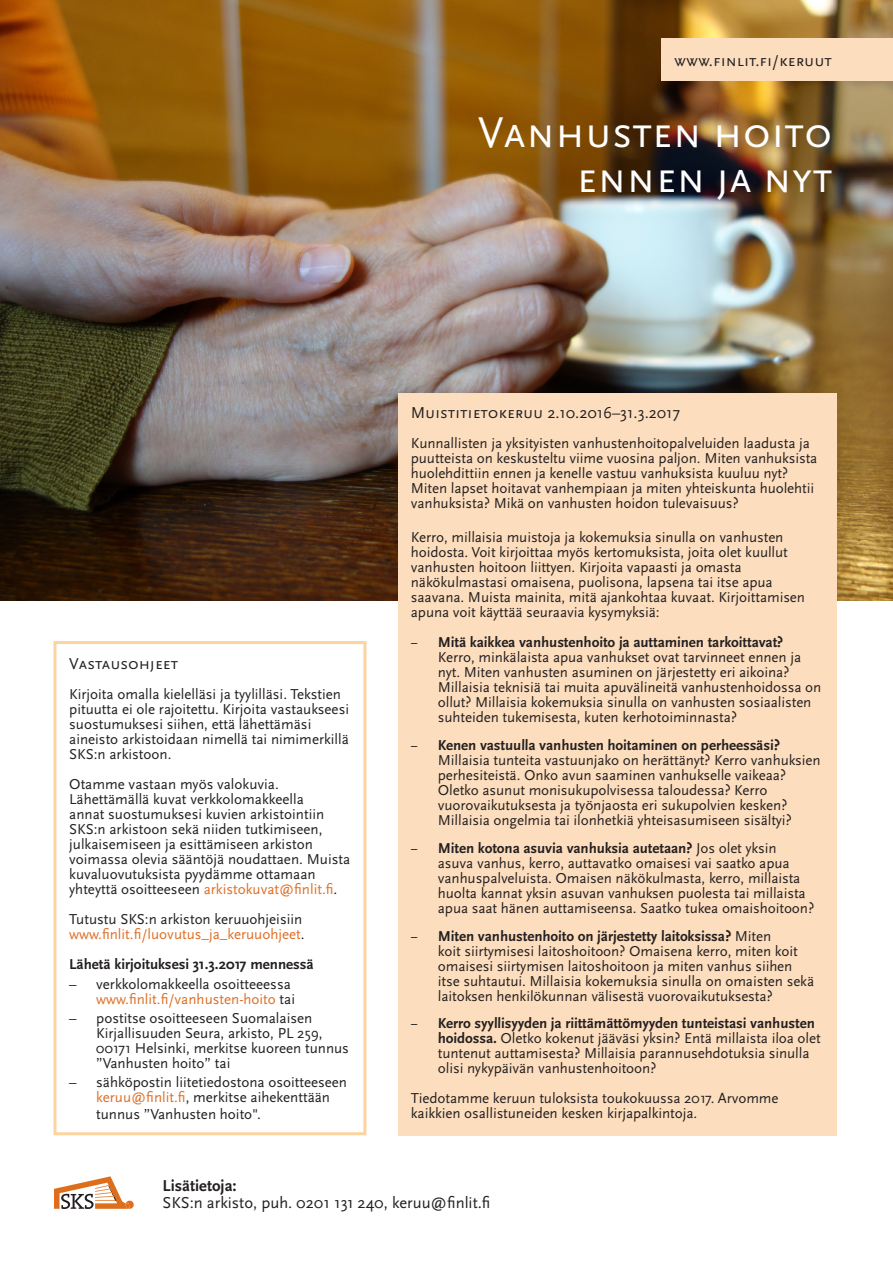
<style>
.page{position:relative;width:893px;height:1263px;background:#fff}
.page>*{position:absolute;margin:0;border:0;box-sizing:border-box;transform-origin:0 0}
.t1{font:45px "Scala Sans Caps";color:#fff}
.t2{font:16.5px "Scala Sans Caps";color:#231f20}
.t3{font:16.5px/16.5px "Scala Sans OT";color:#231f20}
.t4{font:15px/15px "Scala Sans OT";color:#231f20}
.t5{font:15px/15px "Scala Sans OT";color:#df6f26}
.t6{font:700 15px "Scala Sans OT";color:#231f20}
.t7{font:15px "Scala Sans";color:#231f20}
.s1{color:#df6f26}
.s2{color:#231f20}
.s3{font-family:"Scala Sans"}
.s4{font-weight:700}
</style>
<div class="page">
<img style="left:0;top:0;width:893px;height:600px">
<div style="left:398px;top:393px;width:439px;height:742px;background:#fcddbd"></div>
<svg style="left:54px;top:1176px;width:80px;height:33px"></svg>
<svg style="left:53px;top:641px;width:314px;height:495px"></svg>
<svg style="left:612px;top:0;width:153px;height:1px"></svg>
<div style="left:661px;top:38px;width:232px;height:43px;background:#fcddbd"></div>
<p class="t2" style="left:674px;top:51px;width:159px">www.finlit.fi/keruut</p>
<p class="t1" style="left:478px;top:108px;width:356px">Vanhusten hoito</p>
<p class="t1" style="left:576px;top:153px;width:257px">ennen ja nyt</p>
<p class="t2" style="left:69px;top:655px;width:110px">Vastausohjeet</p>
<p class="t4" style="left:69px;top:687px;width:281px">Kirjoita omalla kielelläsi ja tyylilläsi. Tekstien pituutta ei ole rajoitettu. Kirjoita vastaukseesi suostumuksesi siihen, että lähettämäsi aineisto arkistoidaan nimellä tai nimimerkillä SKS:n arkistoon.</p>
<p class="t4" style="left:69px;top:777px;width:282px">Otamme vastaan myös valokuvia.<br>Lähettämällä kuvat verkkolomakkeella<br>annat suostumuksesi kuvien arkistointiin SKS:n arkistoon sekä niiden tutkimiseen, julkaisemiseen ja esittämiseen arkiston voimassa olevia sääntöjä noudattaen. Muista kuvaluovutuksista pyydämme ottamaan yhteyttä osoitteeseen <span class="s1">arkistokuvat@finlit.fi</span>.</p>
<p class="t5" style="left:69px;top:912px;width:237px"><span class="s2">Tutustu SKS:n arkiston keruuohjeisiin </span>www.finlit.fi/luovutus_ja_keruuohjeet<span class="s2">.</span></p>
<p class="t6" style="left:69px;top:956px;width:246px">Lähetä kirjoituksesi 31.3.2017 mennessä</p>
<p class="t4" style="left:69px;top:976px;width:227px;text-align:right"><span class="s3">–</span> verkkolomakkeella osoitteeessa <span class="s1">www.finlit.fi/vanhusten-hoito</span> tai</p>
<p class="t4" style="left:96px;top:1011px;width:254px;text-indent:-27px"><span class="s3">–</span> postitse osoitteeseen Suomalaisen Kirjallisuuden Seura, arkisto, PL 259, 00171 Helsinki, merkitse kuoreen tunnus ”Vanhusten hoito” tai</p>
<p class="t4" style="left:96px;top:1075px;width:252px;text-indent:-27px"><span class="s3">–</span> sähköpostin liitetiedostona osoitteeseen <span class="s1">keruu@finlit.fi</span>, merkitse aihekenttään</p>
<p class="t4" style="left:96px;top:1106px;width:166px">tunnus ”Vanhusten hoito".</p>
<p class="t2" style="left:411px;top:404px;width:271px">Muistitietokeruu 2.10.2016–31.3.2017</p>
<p class="t4" style="left:411px;top:436px;width:408px">Kunnallisten ja yksityisten vanhustenhoitopalveluiden laadusta ja puutteista on keskusteltu viime vuosina paljon. Miten vanhuksista huolehdittiin ennen ja kenelle vastuu vanhuksista kuuluu nyt?<br>Miten lapset hoitavat vanhempiaan ja miten yhteiskunta huolehtii vanhuksista? Mikä on vanhusten hoidon tulevaisuus?</p>
<p class="t4" style="left:411px;top:530px;width:396px">Kerro, millaisia muistoja ja kokemuksia sinulla on vanhusten hoidosta. Voit kirjoittaa myös kertomuksista, joita olet kuullut vanhusten hoitoon liittyen. Kirjoita vapaasti ja omasta näkökulmastasi omaisena, puolisona, lapsena tai itse apua saavana. Muista mainita, mitä ajankohtaa kuvaat. Kirjoittamisen apuna voit käyttää seuraavia kysymyksiä:</p>
<p class="t7" style="left:411px;top:634px;width:8px">−</p>
<p class="t4" style="left:438px;top:635px;width:385px"><span class="s4">Mitä kaikkea vanhustenhoito ja auttaminen tarkoittavat?<br></span>Kerro, minkälaista apua vanhukset ovat tarvinneet ennen ja nyt. Miten vanhusten asuminen on järjestetty eri aikoina?<br>Millaisia teknisiä tai muita apuvälineitä vanhustenhoidossa on ollut? Millaisia kokemuksia sinulla on vanhusten sosiaalisten suhteiden tukemisesta, kuten kerhotoiminnasta?</p>
<p class="t7" style="left:411px;top:737px;width:8px">−</p>
<p class="t4" style="left:438px;top:738px;width:384px"><span class="s4">Kenen vastuulla vanhusten hoitaminen on perheessäsi?<br></span>Millaisia tunteita vastuunjako on herättänyt? Kerro vanhuksien perhesiteistä. Onko avun saaminen vanhukselle vaikeaa?<br>Oletko asunut monisukupolvisessa taloudessa? Kerro vuorovaikutuksesta ja työnjaosta eri sukupolvien kesken?<br>Millaisia ongelmia tai ilonhetkiä yhteisasumiseen sisältyi?</p>
<p class="t7" style="left:411px;top:840px;width:8px">−</p>
<p class="t4" style="left:438px;top:841px;width:378px"><span class="s4">Miten kotona asuvia vanhuksia autetaan?</span> Jos olet yksin asuva vanhus, kerro, auttavatko omaisesi vai saatko apua vanhuspalveluista. Omaisen näkökulmasta, kerro, millaista huolta kannat yksin asuvan vanhuksen puolesta tai millaista apua saat hänen auttamiseensa. Saatko tukea omaishoitoon?</p>
<p class="t7" style="left:411px;top:927px;width:8px">−</p>
<p class="t4" style="left:438px;top:928px;width:378px"><span class="s4">Miten vanhustenhoito on järjestetty laitoksissa?</span> Miten<br>koit siirtymisesi laitoshoitoon? Omaisena kerro, miten koit omaisesi siirtymisen laitoshoitoon ja miten vanhus siihen itse suhtautui. Millaisia kokemuksia sinulla on omaisten sekä laitoksen henkilökunnan välisestä vuorovaikutuksesta?</p>
<p class="t7" style="left:411px;top:1015px;width:8px">−</p>
<p class="t4" style="left:438px;top:1016px;width:385px"><span class="s4">Kerro syyllisyyden ja riittämättömyyden tunteistasi vanhusten hoidossa.</span> Oletko kokenut jääväsi yksin? Entä millaista iloa olet tuntenut auttamisesta? Millaisia parannusehdotuksia sinulla olisi nykypäivän vanhustenhoitoon?</p>
<p class="t4" style="left:411px;top:1091px;width:369px">Tiedotamme keruun tuloksista toukokuussa 2017. Arvomme kaikkien osallistuneiden kesken kirjapalkintoja.</p>
<p class="t3" style="left:163px;top:1178px;width:329px"><span class="s4">Lisätietoja:<br></span>SKS:n arkisto, puh. 0201 131 240, keruu@finlit.fi</p>
</div>
